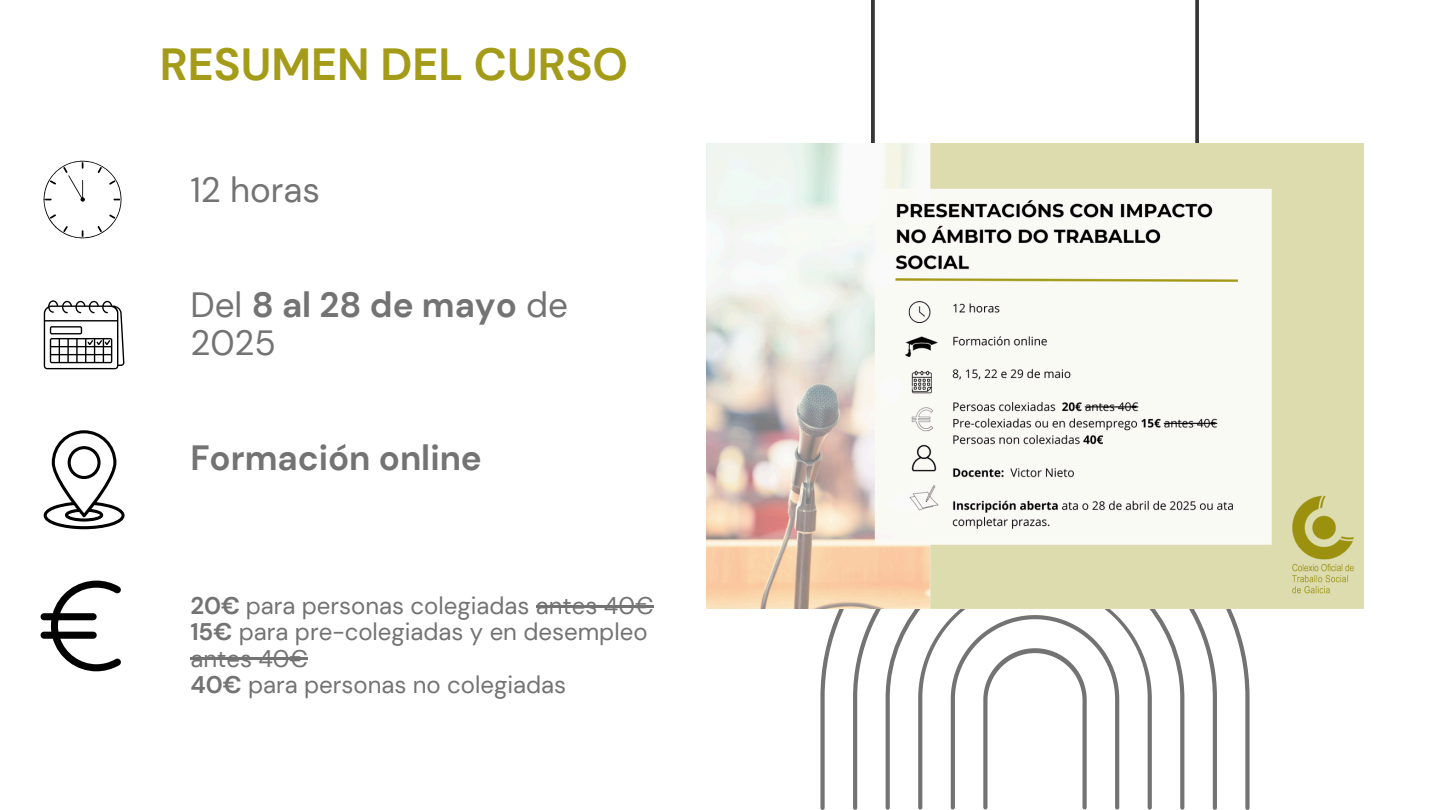
<style>
.page{position:relative;width:1440px;height:810px;background:#fff}
.page>*{position:absolute;margin:0;border:0;box-sizing:border-box;transform-origin:0 0}
.t1{font:700 45px "DM Sans";color:#a49c19}
.t2{font:700 35px/38.2px "DM Sans";color:#737373}
.t3{font:35px "DM Sans";color:#737373}
.t4{font:24px/26.2px "DM Sans";color:#737373}
.s1{font-weight:400}
.s2{font-weight:700}
</style>
<div class="page">
<svg style="left:821px;top:608px;width:429px;height:202px"></svg>
<svg style="left:871px;top:0;width:328px;height:144px"></svg>
<svg style="left:44px;top:300px;width:80px;height:69px"></svg>
<svg style="left:44px;top:160px;width:78px;height:79px"></svg>
<svg style="left:44px;top:430px;width:81px;height:99px"></svg>
<svg style="left:41px;top:581px;width:80px;height:90px"></svg>
<hr style="left:536px;top:605px;width:118px;height:2px;background:#737373">
<hr style="left:190px;top:658px;width:118px;height:2px;background:#737373">
<img style="left:707px;top:144px;width:656px;height:464px">
<h3 class="t1" style="left:160px;top:35px;width:470px">RESUMEN DEL CURSO</h3>
<h1 class="t3" style="left:190px;top:168px;width:131px">12 horas</h1>
<p class="t2" style="left:190px;top:286px;width:379px"><span class="s1">Del</span> 8 al 28 de mayo <span class="s1">de<br>2025</span></p>
<p class="t2" style="left:190px;top:439px;width:293px">Formación online</p>
<p class="t4" style="left:190px;top:593px;width:465px"><span class="s2">20€</span> para personas colegiadas antes 40€</p>
<p class="t4" style="left:190px;top:619px;width:459px"><span class="s2">15€</span> para pre-colegiadas y en desempleo antes 40€</p>
<h3 class="t4" style="left:190px;top:672px;width:377px"><span class="s2">40€</span> para personas no colegiadas</h3>
</div>
